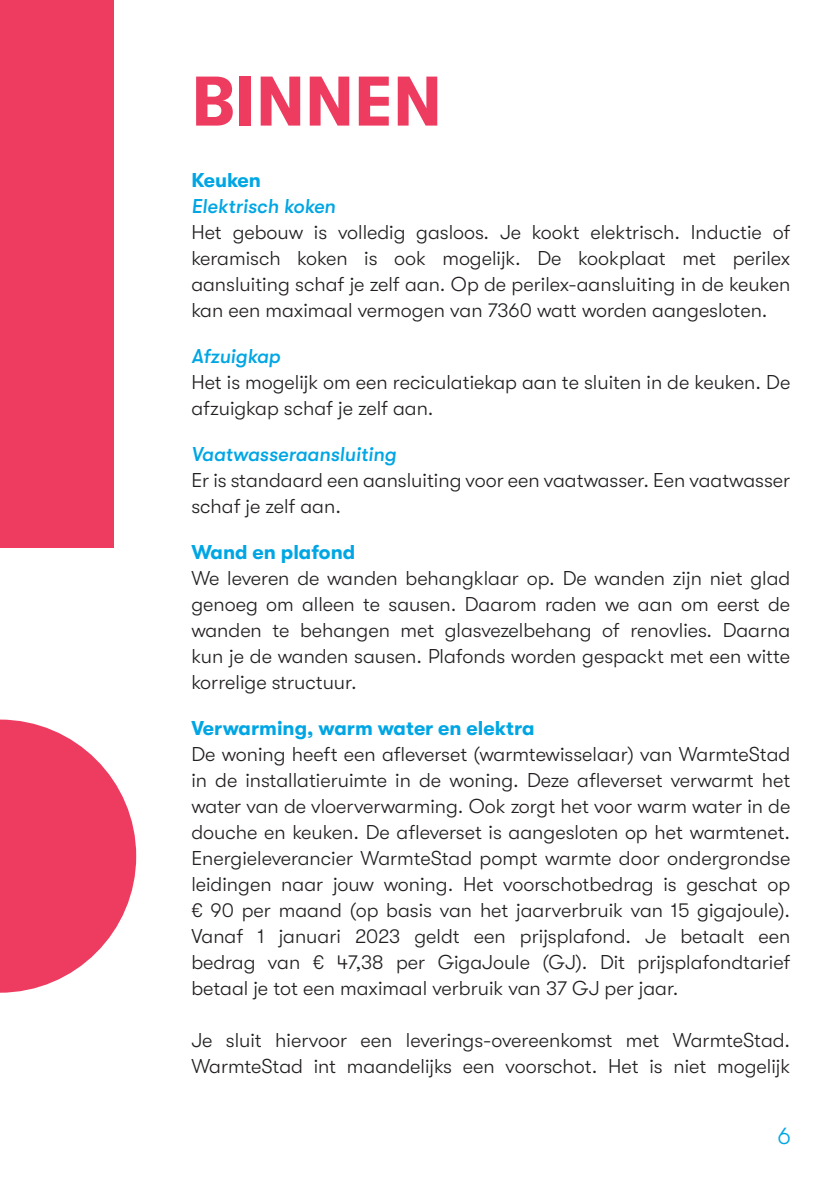
<style>
.page{position:relative;width:840px;height:1191px;background:#fff}
.page>*{position:absolute;margin:0;border:0;box-sizing:border-box;transform-origin:0 0}
.t1{font:700 70px "GT Walsheim";color:#ee3b60}
.t2{font:300 24px "GT Walsheim";color:#00a6e4}
.t3{font:300 20px/26px "GT Walsheim";color:#231f20;text-align:justify}
.t4{font:700 20px "GT Walsheim";color:#00a6e4}
.t5{font:italic 500 20px "GT Walsheim";color:#00a6e4}
</style>
<div class="page">
<div style="left:0;top:0;width:113px;height:547px;background:#ee3b60"></div>
<svg style="left:0;top:719px;width:136px;height:273px"></svg>
<p class="t1" style="left:191px;top:62px;width:252px">BINNEN</p>
<p class="t4" style="left:191px;top:169px;width:71px">Keuken</p>
<p class="t5" style="left:191px;top:195px;width:146px">Elektrisch koken</p>
<p class="t3" style="left:191px;top:219px;width:600px">Het gebouw is volledig gasloos. Je kookt elektrisch. Inductie of keramisch koken is ook mogelijk. De kookplaat met perilex aansluiting schaf je zelf aan. Op de perilex-aansluiting in de keuken kan een maximaal vermogen van 7360 watt worden aangesloten.</p>
<p class="t5" style="left:191px;top:345px;width:91px">Afzuigkap</p>
<p class="t3" style="left:191px;top:369px;width:600px">Het is mogelijk om een reciculatiekap aan te sluiten in de keuken. De afzuigkap schaf je zelf aan.</p>
<p class="t5" style="left:191px;top:443px;width:206px">Vaatwasseraansluiting</p>
<p class="t3" style="left:191px;top:467px;width:600px">Er is standaard een aansluiting voor een vaatwasser. Een vaatwasser schaf je zelf aan.</p>
<p class="t4" style="left:191px;top:541px;width:165px">Wand en plafond</p>
<p class="t3" style="left:191px;top:565px;width:600px">We leveren de wanden behangklaar op. De wanden zijn niet glad genoeg om alleen te sausen. Daarom raden we aan om eerst de wanden te behangen met glasvezelbehang of renovlies. Daarna kun je de wanden sausen. Plafonds worden gespackt met een witte korrelige structuur.</p>
<p class="t4" style="left:191px;top:717px;width:344px">Verwarming, warm water en elektra</p>
<p class="t3" style="left:191px;top:741px;width:600px">De woning heeft een afleverset (warmtewisselaar) van WarmteStad in de installatieruimte in de woning. Deze afleverset verwarmt het water van de vloerverwarming. Ook zorgt het voor warm water in de douche en keuken. De afleverset is aangesloten op het warmtenet.<br>Energieleverancier WarmteStad pompt warmte door ondergrondse leidingen naar jouw woning. Het voorschotbedrag is geschat op € 90 per maand (op basis van het jaarverbruik van 15 gigajoule).<br>Vanaf 1 januari 2023 geldt een prijsplafond. Je betaalt een bedrag van € 47,38 per GigaJoule (GJ). Dit prijsplafondtarief betaal je tot een maximaal verbruik van 37 GJ per jaar.</p>
<p class="t3" style="left:191px;top:1027px;width:600px">Je sluit hiervoor een leverings-overeenkomst met WarmteStad.<br>WarmteStad int maandelijks een voorschot. Het is niet mogelijk</p>
<p class="t2" style="left:777px;top:1122px;width:15px">6</p>
</div>
